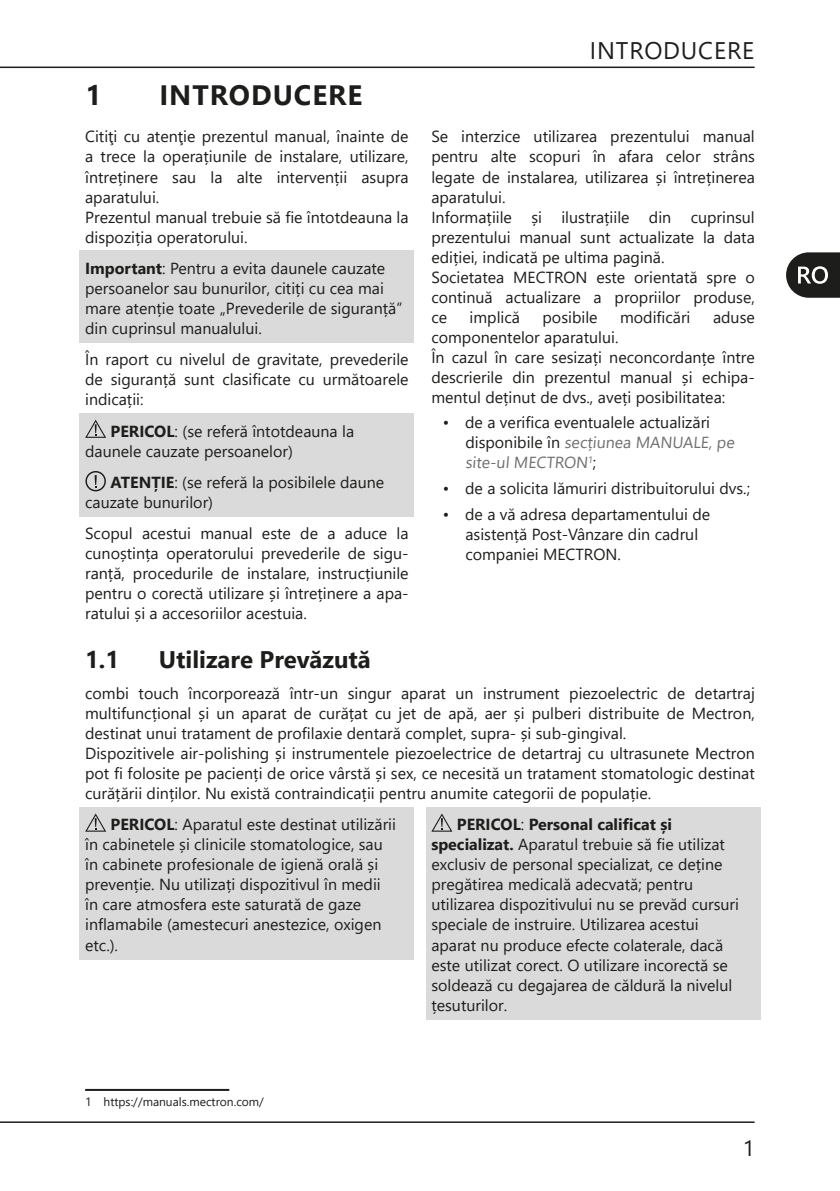
<style>
.page{position:relative;width:840px;height:1191px;background:#fff}
.page>*{position:absolute;margin:0;border:0;box-sizing:border-box;transform-origin:0 0}
.t1{font:700 28px "Segoe UI";letter-spacing:.035em;color:#1d1d1b}
.t2{font:700 24px "Segoe UI";color:#1d1d1b}
.t3{font:24px "Segoe UI";color:#1d1d1b}
.t4{font:22px "Segoe UI";color:#1d1d1b}
.Testo_Note{font:16px/20px "Segoe UI";color:#1d1d1b}
.Testo{font:16px/20px "Segoe UI";color:#1d1d1b;text-align:justify}
.Testo_-_Continuo{font:16px/20px "Segoe UI";color:#1d1d1b;text-align:justify}
.Nota_piè_di_pagina{font:12px "Segoe UI";color:#1d1d1b}
.s1{font-weight:700}
.s2{color:#70706f}
</style>
<div class="page">
<hr style="left:0;top:67px;width:753px;height:1px;background:#1d1d1b">
<hr style="left:0;top:1121px;width:753px;height:2px;background:#1d1d1b">
<svg style="left:786px;top:252px;width:53px;height:46px"></svg>
<hr style="left:85px;top:1089px;width:144px;height:2px;background:#1d1d1b">
<div style="left:79px;top:251px;width:335px;height:92px;background:#dadada"></div>
<div style="left:79px;top:413px;width:335px;height:52px;background:#dadada"></div>
<div style="left:79px;top:465px;width:335px;height:52px;background:#dadada"></div>
<svg style="left:85px;top:419px;width:21px;height:19px"></svg>
<svg style="left:85px;top:471px;width:21px;height:20px"></svg>
<div style="left:79px;top:807px;width:335px;height:152px;background:#dadada"></div>
<svg style="left:85px;top:813px;width:21px;height:18px"></svg>
<div style="left:425px;top:807px;width:335px;height:212px;background:#dadada"></div>
<svg style="left:432px;top:813px;width:20px;height:18px"></svg>
<p class="t1" style="left:86px;top:69px;width:18px">1</p>
<p class="t1" style="left:159px;top:69px;width:204px">INTRODUCERE</p>
<p class="Testo" style="left:85px;top:125px;width:325px">Citiţi cu atenţie prezentul manual, înainte de a trece la operațiunile de instalare, utilizare, întreținere sau la alte intervenții asupra aparatului.</p>
<p class="Testo" style="left:85px;top:205px;width:325px">Prezentul manual trebuie să fie întotdeauna la dispoziția operatorului.</p>
<p class="Testo_Note" style="left:85px;top:257px;width:318px"><span class="s1">Important</span>: Pentru a evita daunele cauzate persoanelor sau bunurilor, citiți cu cea mai mare atenție toate „Prevederile de siguranță” din cuprinsul manualului.</p>
<p class="Testo" style="left:85px;top:348px;width:325px">În raport cu nivelul de gravitate, prevederile de siguranță sunt clasificate cu următoarele indicații:</p>
<p class="Testo_Note" style="left:85px;top:419px;width:270px;text-indent:25px"><span class="s1">PERICOL</span>: (se referă întotdeauna la daunele cauzate persoanelor)</p>
<p class="Testo_Note" style="left:85px;top:471px;width:300px;text-indent:25px"><span class="s1">ATENȚIE</span>: (se referă la posibilele daune cauzate bunurilor)</p>
<p class="Testo" style="left:85px;top:522px;width:325px">Scopul acestui manual este de a aduce la cunoștința operatorului prevederile de sigu&shy;ranță, procedurile de instalare, instrucțiunile pentru o corectă utilizare și întreținere a apa&shy;ratului și a accesoriilor acestuia.</p>
<h2 class="t3" style="left:589px;top:28px;width:24px">Introducere</h2>
<p class="Testo" style="left:431px;top:125px;width:325px">Se interzice utilizarea prezentului manual pentru alte scopuri în afara celor strâns legate de instalarea, utilizarea și întreținerea aparatului.</p>
<p class="Testo" style="left:431px;top:205px;width:325px">Informațiile și ilustrațiile din cuprinsul prezentului manual sunt actualizate la data ediției, indicată pe ultima pagină.</p>
<p class="Testo" style="left:431px;top:265px;width:325px">Societatea MECTRON este orientată spre o continuă actualizare a propriilor produse, ce</p>
<p class="Testo" style="left:469px;top:305px;width:52px">implică</p>
<p class="Testo" style="left:542px;top:305px;width:56px">posibile</p>
<p class="Testo" style="left:619px;top:305px;width:72px">modificări</p>
<p class="Testo" style="left:712px;top:305px;width:43px">aduse</p>
<p class="Testo" style="left:431px;top:325px;width:188px">componentelor aparatului.</p>
<p class="Testo" style="left:431px;top:345px;width:325px">În cazul în care sesizați neconcordanțe între descrierile din prezentul manual și echipa&shy;mentul deținut de dvs., aveți posibilitatea:</p>
<p class="Testo_Note" style="left:465px;top:411px;width:273px;text-indent:-23px">• de a verifica eventualele actualizări disponibile în <span class="s2">secțiunea MANUALE, pe site-ul MECTRON</span><sup>1</sup>;</p>
<p class="Testo_Note" style="left:442px;top:477px;width:309px">• de a solicita lămuriri distribuitorului dvs.;</p>
<p class="Testo_Note" style="left:465px;top:502px;width:246px;text-indent:-23px">• de a vă adresa departamentului de asistență Post-Vânzare din cadrul companiei MECTRON.</p>
<p class="t2" style="left:85px;top:636px;width:36px">1.1</p>
<p class="t2" style="left:159px;top:636px;width:213px">Utilizare Prevăzută</p>
<p class="Testo_-_Continuo" style="left:85px;top:682px;width:670px">combi touch încorporează într-un singur aparat un instrument piezoelectric de detartraj multifuncțional și un aparat de curățat cu jet de apă, aer și pulberi distribuite de Mectron, destinat unui tratament de profilaxie dentară complet, supra- și sub-gingival.</p>
<p class="Testo_-_Continuo" style="left:85px;top:742px;width:670px">Dispozitivele air-polishing și instrumentele piezoelectrice de detartraj cu ultrasunete Mectron pot fi folosite pe pacienți de orice vârstă și sex, ce necesită un tratament stomatologic destinat curățării dinților. Nu există contraindicații pentru anumite categorii de populație.</p>
<p class="Testo_Note" style="left:85px;top:813px;width:312px;text-indent:25px"><span class="s1">PERICOL</span>: Aparatul este destinat utilizării în cabinetele și clinicile stomatologice, sau în cabinete profesionale de igienă orală și prevenție. Nu utilizați dispozitivul în medii în care atmosfera este saturată de gaze inflamabile (amestecuri anestezice, oxigen etc.).</p>
<p class="Testo_Note" style="left:431px;top:813px;width:309px;text-indent:25px"><span class="s1">PERICOL</span>: <span class="s1">Personal calificat și specializat.</span> Aparatul trebuie să fie utilizat exclusiv de personal specializat, ce deține pregătirea medicală adecvată; pentru utilizarea dispozitivului nu se prevăd cursuri speciale de instruire. Utilizarea acestui aparat nu produce efecte colaterale, dacă este utilizat corect. O utilizare incorectă se soldează cu degajarea de căldură la nivelul țesuturilor.</p>
<p class="Nota_piè_di_pagina" style="left:85px;top:1090px;width:180px">1 https://manuals.mectron.com/</p>
<h3 class="t4" style="left:742px;top:1127px;width:13px">1</h3>
</div>
